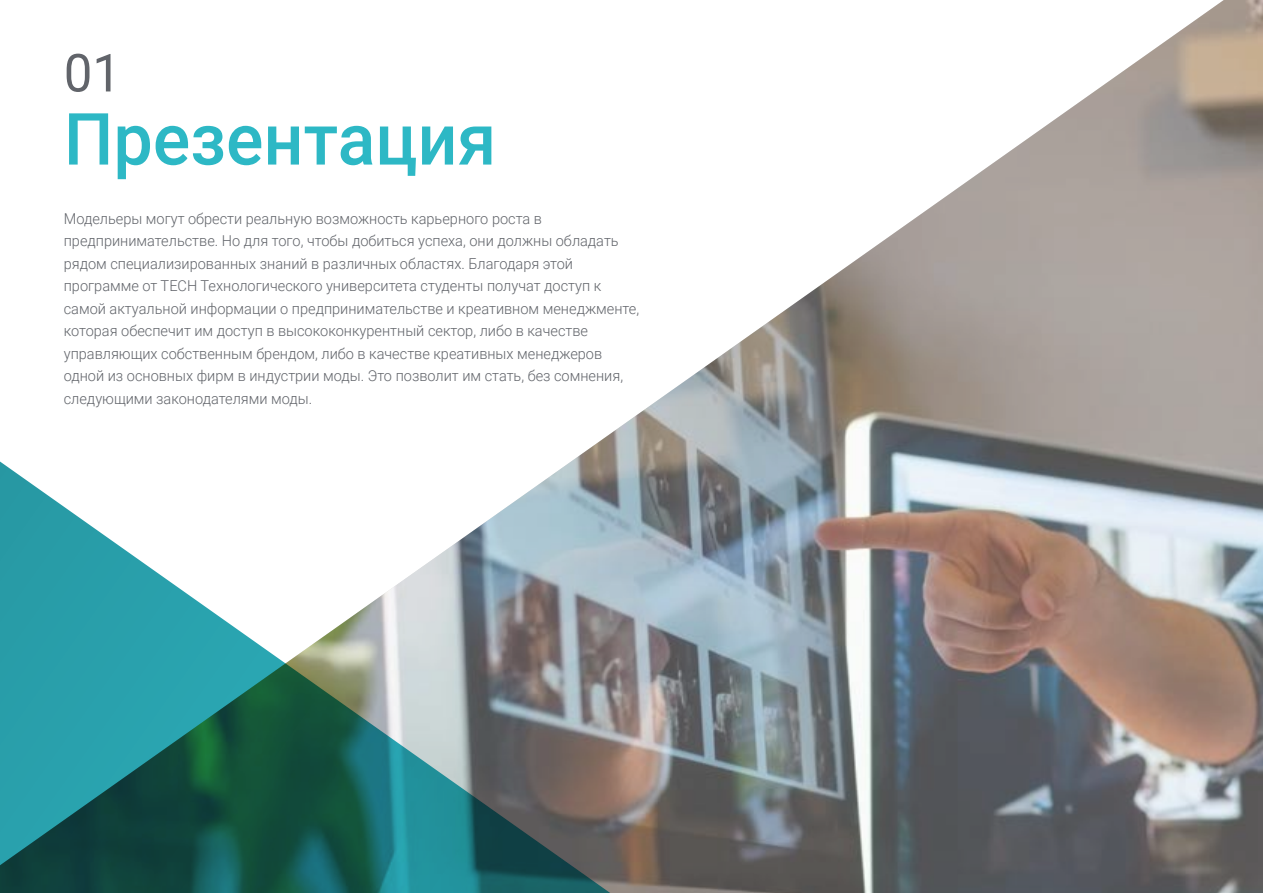
<style>
.page{position:relative;width:1263px;height:893px;background:#fff}
.page>*{position:absolute;margin:0;border:0;box-sizing:border-box;transform-origin:0 0}
.t1{font:500 72px "Roboto";color:#2db8c5}
.t2{font:52.5px "Roboto";color:#61646a}
.t3{font:300 15px/22.5px "Roboto";color:#61646a}
</style>
<div class="page">
<img style="left:593px;top:0;width:670px;height:893px">
<svg style="left:0;top:446px;width:640px;height:447px"></svg>
<h2 class="t2" style="left:64px;top:36px;width:59px">01</h2>
<h1 class="t1" style="left:64px;top:89px;width:434px">Презентация</h1>
<p class="t3" style="left:64px;top:207px;width:577px">Модельеры могут обрести реальную возможность карьерного роста в предпринимательстве. Но для того, чтобы добиться успеха, они должны обладать рядом специализированных знаний в различных областях. Благодаря этой программе от TECH Технологического университета студенты получат доступ к самой актуальной информации о предпринимательстве и креативном менеджменте, которая обеспечит им доступ в высококонкурентный сектор, либо в качестве управляющих собственным брендом, либо в качестве креативных менеджеров одной из основных фирм в индустрии моды. Это позволит им стать, без сомнения, следующими законодателями моды.</p>
</div>
